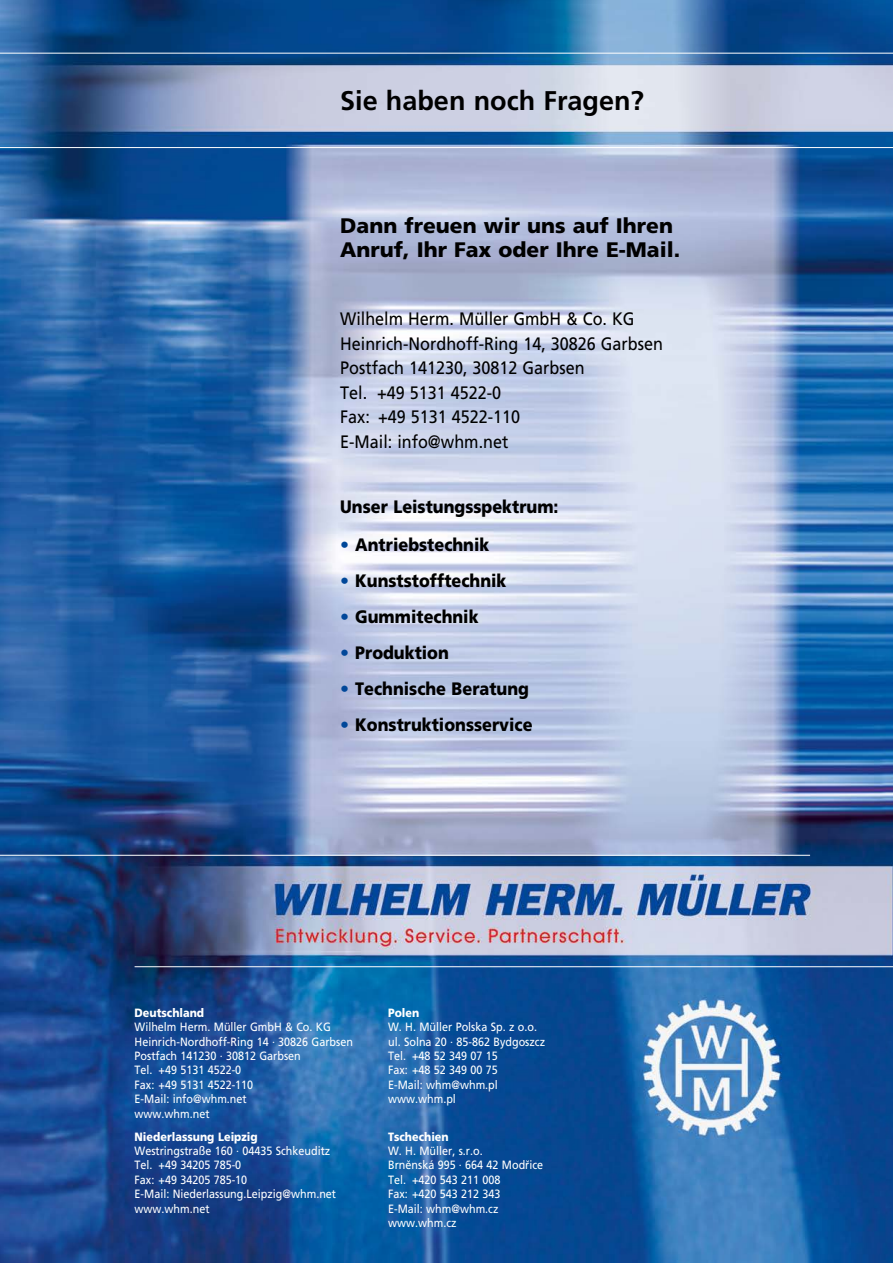
<style>
.page{position:relative;width:893px;height:1263px;background:#fff}
.page>*{position:absolute;margin:0;border:0;box-sizing:border-box;transform-origin:0 0}
.t1{font:700 27px "Frutiger";color:#000}
.t2{font:900 21px/24px "Frutiger";color:#000}
.t3{font:18px/24.6px "Frutiger";color:#000;scale:.9 1}
.t4{font:900 18px "Frutiger";color:#000;scale:.9 1}
.t5{font:12px/14.4px "Frutiger";color:#fff;scale:.9 1}
.t6{font:900 12px "Frutiger";color:#fff;scale:.9 1}
.s1{color:#004799}
</style>
<div class="page">
<img style="left:0;top:0;width:893px;height:1263px">
<hr style="left:0;top:147px;width:893px;height:1px;background:#fff">
<hr style="left:0;top:53px;width:893px;height:1px;background:#fff">
<hr style="left:135px;top:966px;width:758px;height:1px;background:#fff">
<hr style="left:0;top:855px;width:810px;height:1px;background:#fff">
<h1 class="t1" style="left:340px;top:85px;width:305px">Sie haben noch Fragen?</h1>
<h2 class="t2" style="left:340px;top:213px;width:341px">Dann freuen wir uns auf Ihren<br>Anruf, Ihr Fax oder Ihre E-Mail.</h2>
<h3 class="t3" style="left:340px;top:306px;width:360px">Wilhelm Herm. Müller GmbH &amp; Co. KG<br>Heinrich-Nordhoff-Ring 14, 30826 Garbsen<br>Postfach 141230, 30812 Garbsen<br>Tel. +49 5131 4522-0<br>Fax: +49 5131 4522-110<br>E-Mail: info@whm.net</h3>
<h3 class="t4" style="left:340px;top:496px;width:244px">Unser Leistungsspektrum:</h3>
<h3 class="t4" style="left:340px;top:534px;width:167px"><span class="s1">•</span> Antriebstechnik</h3>
<h3 class="t4" style="left:340px;top:570px;width:186px"><span class="s1">•</span> Kunststofftechnik</h3>
<h3 class="t4" style="left:340px;top:606px;width:155px"><span class="s1">•</span> Gummitechnik</h3>
<h3 class="t4" style="left:340px;top:642px;width:122px"><span class="s1">•</span> Produktion</h3>
<h3 class="t4" style="left:340px;top:678px;width:211px"><span class="s1">•</span> Technische Beratung</h3>
<h3 class="t4" style="left:340px;top:714px;width:215px"><span class="s1">•</span> Konstruktionsservice</h3>
<p class="t6" style="left:135px;top:1005px;width:79px">Deutschland</p>
<p class="t5" style="left:135px;top:1020px;width:244px">Wilhelm Herm. Müller GmbH &amp; Co. KG<br>Heinrich-Nordhoff-Ring 14 · 30826 Garbsen<br>Postfach 141230 · 30812 Garbsen<br>Tel. +49 5131 4522-0<br>Fax: +49 5131 4522-110<br>E-Mail: info@whm.net<br>www.whm.net</p>
<p class="t6" style="left:135px;top:1129px;width:138px">Niederlassung Leipzig</p>
<p class="t5" style="left:135px;top:1143px;width:225px">Westringstraße 160 · 04435 Schkeuditz<br>Tel. +49 34205 785-0<br>Fax: +49 34205 785-10<br>E-Mail: Niederlassung.Leipzig@whm.net www.whm.net</p>
<p class="t6" style="left:388px;top:1005px;width:36px">Polen</p>
<p class="t5" style="left:388px;top:1020px;width:176px">W. H. Müller Polska Sp. z o.o. ul. Solna 20 · 85-862 Bydgoszcz<br>Tel. +48 52 349 07 15<br>Fax: +48 52 349 00 75<br>E-Mail: whm@whm.pl www.whm.pl</p>
<p class="t6" style="left:388px;top:1129px;width:69px">Tschechien</p>
<p class="t5" style="left:388px;top:1143px;width:174px">W. H. Müller, s.r.o.<br>Brnenská 995 · 664 42 Modrice<br>Tel. +420 543 211 008<br>Fax: +420 543 212 343<br>E-Mail: whm@whm.cz www.whm.cz</p>
</div>
